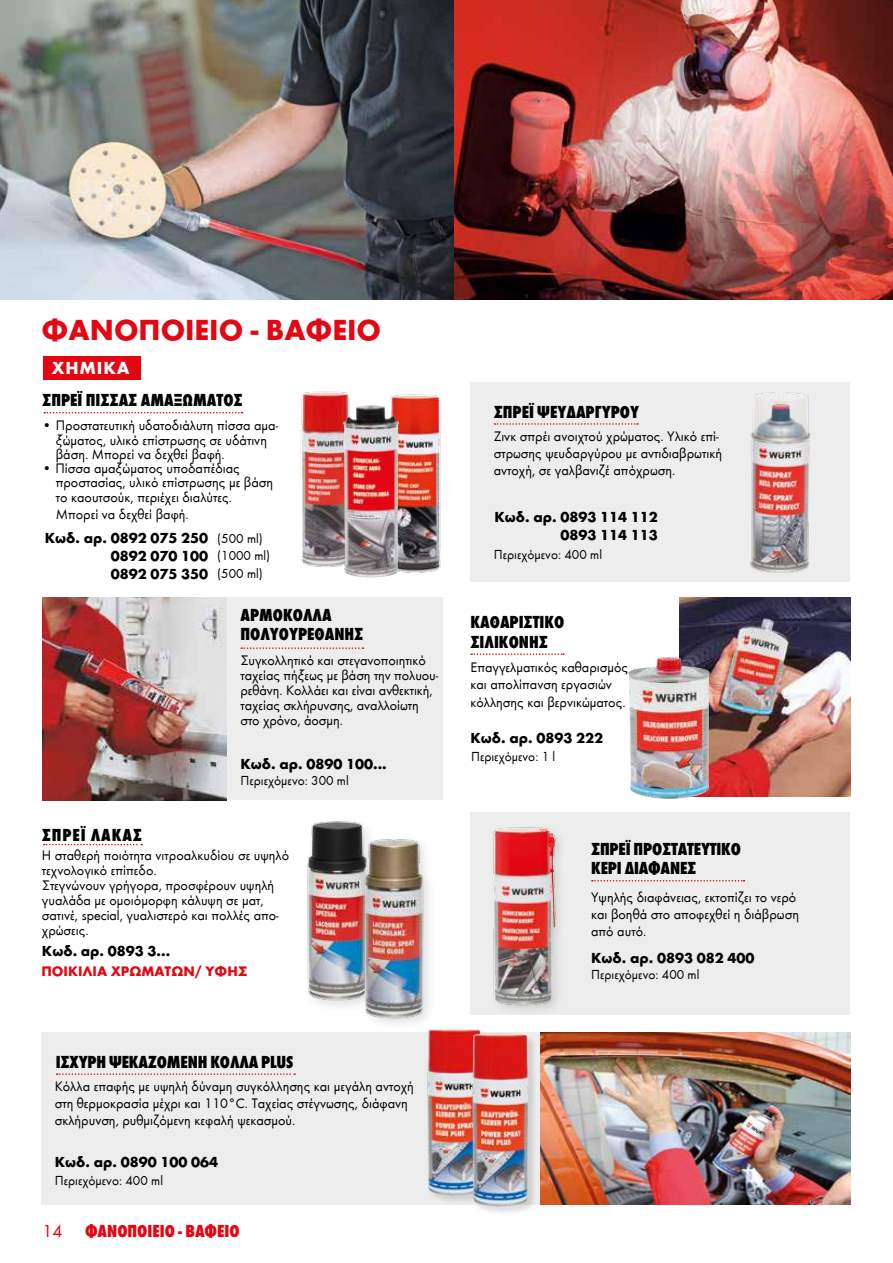
<style>
.page{position:relative;width:893px;height:1263px;background:#fff}
.page>*{position:absolute;margin:0;border:0;box-sizing:border-box;transform-origin:0 0}
.t1{font:700 30px "Wuerth";color:#e30613}
.t2{font:800 condensed 18px/19.5px "Wuerth";color:#000}
.t3{font:800 condensed 18px "Wuerth";color:#e30613}
.t4{font:800 condensed 18px "Wuerth";letter-spacing:.05em;color:#000}
.t5{font:700 18px "Wuerth";letter-spacing:.05em;color:#fff}
.t6{font:18px "Wuerth";color:#e30613}
.t7{font:700 15px/18px "Wuerth";color:#000}
.t8{font:14.25px/15px "Wuerth";color:#000}
.t9{font:700 14.25px "Wuerth";color:#e30613}
.t10{font:13.5px/17.4px "Wuerth";color:#000}
</style>
<div class="page">
<div style="left:43px;top:357px;width:98px;height:23px;background:#e30613"></div>
<img style="left:453px;top:0;width:440px;height:299px">
<img style="left:0;top:0;width:453px;height:299px">
<div style="left:470px;top:812px;width:380px;height:203px;background:#ededed"></div>
<svg style="left:44px;top:844px;width:98px;height:1px"></svg>
<img style="left:307px;top:821px;width:60px;height:183px">
<svg style="left:592px;top:880px;width:152px;height:1px"></svg>
<div style="left:490px;top:823px;width:77px;height:194px;background:#000;opacity:.12"></div>
<img style="left:490px;top:823px;width:71px;height:185px">
<div style="left:361px;top:834px;width:75px;height:196px;background:#fcfcfc"></div>
<img style="left:361px;top:835px;width:66px;height:185px">
<div style="left:42px;top:597px;width:400px;height:203px;background:#ededed"></div>
<img style="left:42px;top:597px;width:185px;height:203px">
<svg style="left:241px;top:647px;width:122px;height:2px"></svg>
<svg style="left:471px;top:653px;width:93px;height:2px"></svg>
<img style="left:680px;top:597px;width:170px;height:200px">
<img style="left:628px;top:657px;width:41px;height:128px">
<div style="left:41px;top:1032px;width:547px;height:173px;background:#ededed"></div>
<svg style="left:57px;top:1073px;width:238px;height:2px"></svg>
<div style="left:427px;top:1029px;width:64px;height:175px;background:#000;opacity:.13"></div>
<img style="left:427px;top:1028px;width:55px;height:168px">
<img style="left:541px;top:1032px;width:309px;height:173px">
<div style="left:472px;top:1034px;width:66px;height:182px;background:#000;opacity:.13"></div>
<img style="left:472px;top:1033px;width:56px;height:174px">
<img style="left:391px;top:394px;width:50px;height:179px">
<div style="left:470px;top:382px;width:380px;height:199px;background:#ededed"></div>
<svg style="left:44px;top:412px;width:199px;height:1px"></svg>
<img style="left:300px;top:391px;width:50px;height:176px">
<svg style="left:494px;top:423px;width:144px;height:2px"></svg>
<img style="left:737px;top:392px;width:85px;height:190px">
<img style="left:343px;top:405px;width:56px;height:173px">
<h1 class="t1" style="left:42px;top:308px;width:341px">ΦΑΝΟΠΟΙΕΙΟ - ΒΑΦΕΙΟ</h1>
<p class="t5" style="left:52px;top:355px;width:80px">ΧΗΜΙΚΑ</p>
<p class="t2" style="left:42px;top:390px;width:202px">ΣΠΡΕΪ ΠΙΣΣΑΣ ΑΜΑΞΩΜΑΤΟΣ</p>
<p class="t8" style="left:56px;top:418px;width:224px;line-height:14.2px;text-indent:-13px">• Προστατευτική υδατοδιάλυτη πίσσα αμα&shy;ξώματος, υλικό επίστρωσης σε υδάτινη βάση. Μπορεί να δεχθεί βαφή.</p>
<p class="t8" style="left:56px;top:460px;width:219px;line-height:14.2px;text-indent:-13px">• Πίσσα αμαξώματος υποδαπέδιας προστασίας, υλικό επίστρωσης με βάση το καουτσούκ, περιέχει διαλύτες.</p>
<p class="t8" style="left:56px;top:506px;width:134px">Μπορεί να δεχθεί βαφή.</p>
<p class="t2" style="left:494px;top:401px;width:147px">ΣΠΡΕΪ ΨΕΥΔΑΡΓΥΡΟΥ</p>
<p class="t8" style="left:494px;top:427px;width:230px;line-height:17.1px">Ζινκ σπρέι ανοιχτού χρώματος. Υλικό επί&shy;στρωσης ψευδαργύρου με αντιδιαβρωτική αντοχή, σε γαλβανιζέ απόχρωση.</p>
<p class="t7" style="left:494px;top:506px;width:165px">Κωδ. αρ. 0893 114 112</p>
<p class="t7" style="left:45px;top:528px;width:165px">Κωδ. αρ. 0892 075 250</p>
<p class="t7" style="left:560px;top:524px;width:99px">0893 114 113</p>
<p class="t7" style="left:111px;top:546px;width:99px">0892 070 100<br>0892 075 350</p>
<p class="t10" style="left:217px;top:529px;width:54px">(500 ml) (1000 ml) (500 ml)</p>
<p class="t10" style="left:494px;top:546px;width:110px">Περιεχόμενο: 400 ml</p>
<p class="t2" style="left:240px;top:604px;width:124px">ΑΡΜΟΚΟΛΛΑ<br>ΠΟΛΥΟΥΡΕΘΑΝΗΣ</p>
<p class="t8" style="left:240px;top:652px;width:199px">Συγκολλητικό και στεγανοποιητικό ταχείας πήξεως με βάση την πολυου&shy;ρεθάνη. Κολλάει και είναι ανθεκτική, ταχείας σκλήρυνσης, αναλλοίωτη στο χρόνο, άοσμη.</p>
<p class="t7" style="left:240px;top:753px;width:148px">Κωδ. αρ. 0890 100...</p>
<p class="t4" style="left:42px;top:822px;width:102px">ΣΠΡΕΪ ΛΑΚΑΣ</p>
<p class="t10" style="left:240px;top:771px;width:110px">Περιεχόμενο: 300 ml</p>
<p class="t8" style="left:42px;top:847px;width:249px">Η σταθερή ποιότητα νιτροαλκυδίου σε υψηλό τεχνολογικό επίπεδο.<br>Στεγνώνουν γρήγορα, προσφέρουν υψηλή γυαλάδα με ομοιόμορφη κάλυψη σε ματ, σατινέ, special, γυαλιστερό και πολλές απο&shy;χρώσεις.</p>
<p class="t7" style="left:42px;top:941px;width:130px">Κωδ. αρ. 0893 3...</p>
<p class="t9" style="left:41px;top:961px;width:208px">ΠΟΙΚΙΛΙΑ ΧΡΩΜΑΤΩΝ/ ΥΦΗΣ</p>
<p class="t2" style="left:56px;top:1051px;width:239px">ΙΣΧΥΡΗ ΨΕΚΑΖΟΜΕΝΗ ΚΟΛΛΑ PLUS</p>
<p class="t8" style="left:55px;top:1077px;width:361px;line-height:17.1px">Κόλλα επαφής με υψηλή δύναμη συγκόλλησης και μεγάλη αντοχή στη θερμοκρασία μέχρι και 110°C. Ταχείας στέγνωσης, διάφανη σκλήρυνση, ρυθμιζόμενη κεφαλή ψεκασμού.</p>
<p class="t7" style="left:55px;top:1152px;width:165px">Κωδ. αρ. 0890 100 064</p>
<p class="t10" style="left:55px;top:1171px;width:110px">Περιεχόμενο: 400 ml</p>
<p class="t6" style="left:43px;top:1218px;width:21px">14</p>
<p class="t3" style="left:85px;top:1218px;width:156px">ΦΑΝΟΠΟΙΕΙΟ - ΒΑΦΕΙΟ</p>
<p class="t2" style="left:470px;top:611px;width:95px">ΚΑΘΑΡΙΣΤΙΚΟ<br>ΣΙΛΙΚΟΝΗΣ</p>
<p class="t8" style="left:470px;top:658px;width:159px;line-height:17.1px">Επαγγελματικός καθαρισμός και απολίπανση εργασιών κόλλησης και βερνικώματος.</p>
<p class="t7" style="left:470px;top:728px;width:134px">Κωδ. αρ. 0893 222</p>
<p class="t10" style="left:471px;top:747px;width:86px">Περιεχόμενο: 1 l</p>
<p class="t2" style="left:591px;top:838px;width:151px">ΣΠΡΕΪ ΠΡΟΣΤΑΤΕΥΤΙΚΟ<br>ΚΕΡΙ ΔΙΑΦΑΝΕΣ</p>
<p class="t8" style="left:591px;top:888px;width:209px;line-height:17.1px">Υψηλής διαφάνειας, εκτοπίζει το νερό και βοηθά στο αποφεχθεί η διάβρωση από αυτό.</p>
<p class="t7" style="left:591px;top:947px;width:165px">Κωδ. αρ. 0893 082 400</p>
<p class="t10" style="left:591px;top:965px;width:110px">Περιεχόμενο: 400 ml</p>
</div>
